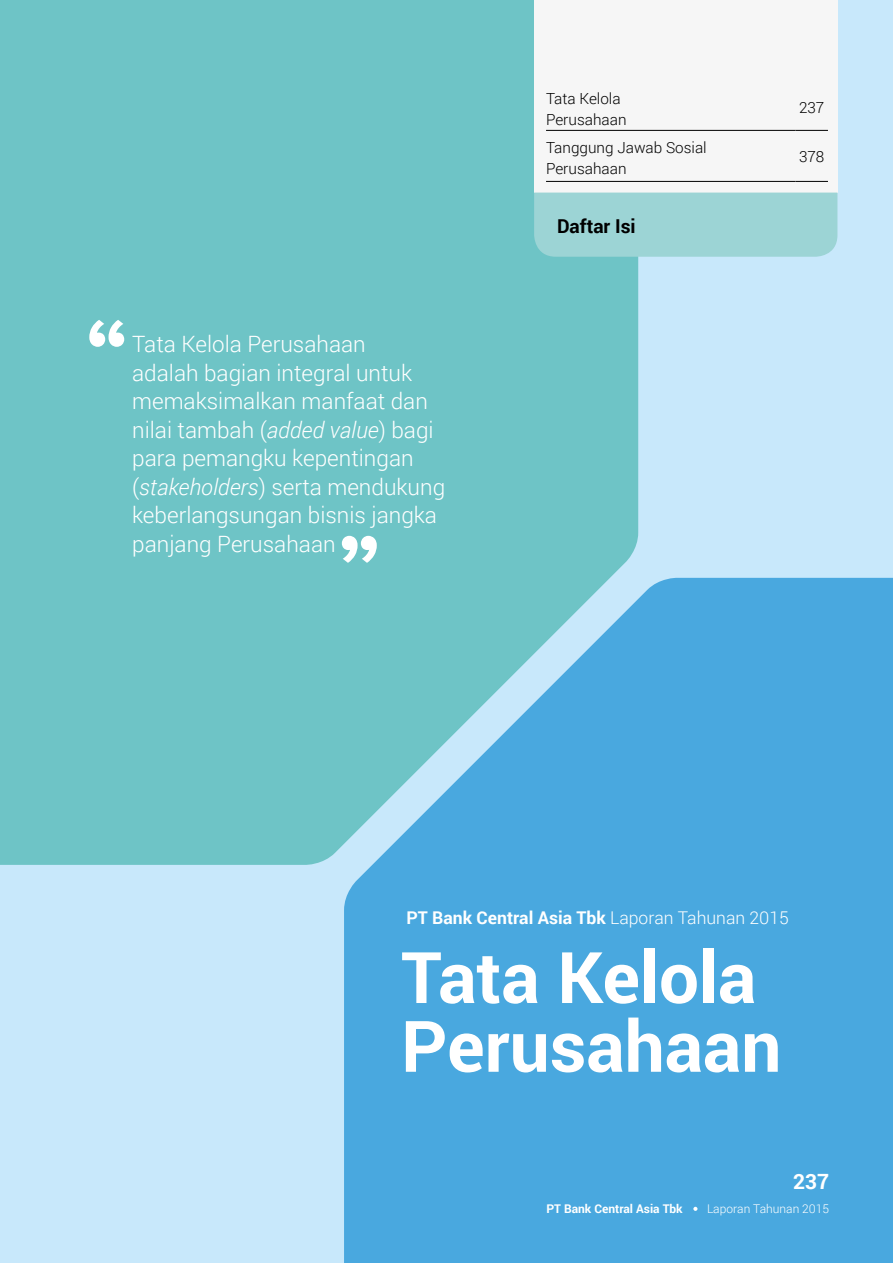
<style>
.page{position:relative;width:893px;height:1263px;background:#fff}
.page>*{position:absolute;margin:0;border:0;box-sizing:border-box;transform-origin:0 0}
.t1{font:700 71.1px/68.7px "Roboto";color:#fff}
.t2{font:300 22.5px/28.5px "Roboto";color:#fff}
.t3{font:700 21px "Roboto";color:#fff}
.t4{font:700 19.05px "Roboto";color:#000}
.t5{font:700 17.55px "Roboto";color:#fff}
.t6{font:300 15.3px/21px "Roboto";color:#000}
.t7{font:700 12px "Roboto";color:#fff}
.t8{font:300 12px "Roboto";color:#fff}
.s1{font-style:italic}
.s2{font-weight:300}
</style>
<div class="page">
<div style="left:1px;top:0;width:892px;height:1263px;background:#c8e8fb"></div>
<div style="left:0;top:0;width:638px;height:865px;background:#6ec4c6"></div>
<svg style="left:344px;top:578px;width:549px;height:685px;background:#51addd"></svg>
<svg style="left:89px;top:320px;width:35px;height:27px"></svg>
<svg style="left:342px;top:536px;width:35px;height:27px"></svg>
<div style="left:534px;top:0;width:303px;height:193px;background:#f6f6f6"></div>
<div style="left:534px;top:193px;width:303px;height:64px;background:#9cd4d5"></div>
<hr style="left:546px;top:130px;width:249px;height:1px;background:#000">
<hr style="left:795px;top:130px;width:33px;height:1px;background:#000">
<hr style="left:546px;top:181px;width:249px;height:1px;background:#000">
<hr style="left:795px;top:181px;width:33px;height:1px;background:#000">
<svg style="left:693px;top:1207px;width:4px;height:4px"></svg>
<p class="t6" style="left:546px;top:88px;width:82px">Tata Kelola<br>Perusahaan</p>
<p class="t6" style="left:799px;top:96px;width:27px">237</p>
<p class="t6" style="left:546px;top:137px;width:162px">Tanggung Jawab Sosial<br>Perusahaan</p>
<p class="t6" style="left:799px;top:145px;width:27px">378</p>
<p class="t2" style="left:132px;top:329px;width:315px">Tata Kelola Perusahaan<br>adalah bagian integral untuk memaksimalkan manfaat dan nilai tambah (<span class="s1">added value</span>) bagi para pemangku kepentingan (<span class="s1">stakeholders</span>) serta mendukung keberlangsungan bisnis jangka panjang Perusahaan</p>
<p class="t4" style="left:557px;top:213px;width:80px">Daftar Isi</p>
<p class="t5" style="left:406px;top:905px;width:384px">PT Bank Central Asia Tbk <span class="s2">Laporan Tahunan 2015</span></p>
<p class="t1" style="left:401px;top:940px;width:382px">Tata Kelola<br>Perusahaan</p>
<p class="t3" style="left:793px;top:1167px;width:38px">237</p>
<p class="t7" style="left:546px;top:1200px;width:138px">PT Bank Central Asia Tbk</p>
<p class="t8" style="left:707px;top:1200px;width:124px">Laporan Tahunan 2015</p>
</div>
